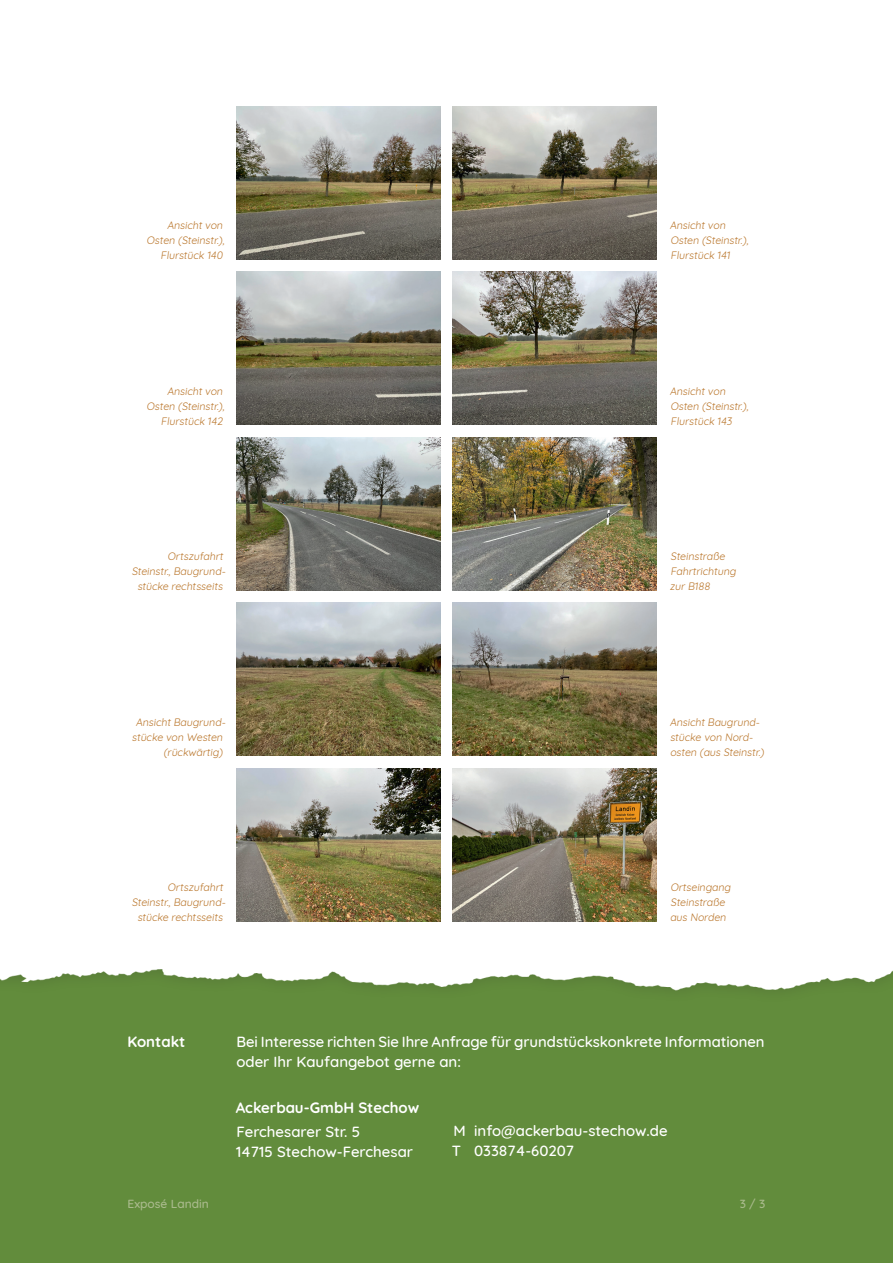
<style>
.page{position:relative;width:893px;height:1263px;background:#fff}
.page>*{position:absolute;margin:0;border:0;box-sizing:border-box;transform-origin:0 0}
.t1{font:500 15px/19.5px "Quicksand";letter-spacing:-.005em;color:#fff}
.t2{font:700 15px "Quicksand";color:#fff}
.t3{font:500 12px "Quicksand";color:#a9ba8c}
.t4{font:10.5px/15px "Quicksand";color:#ba772d;text-align:right}
</style>
<div class="page">
<div style="left:0;top:967px;width:893px;height:296px;background:#628c3c"></div>
<img style="left:0;top:967px;width:893px;height:24px">
<img style="left:236px;top:106px;width:204px;height:153px">
<img style="left:453px;top:106px;width:204px;height:153px">
<img style="left:236px;top:272px;width:204px;height:153px">
<img style="left:453px;top:272px;width:204px;height:153px">
<img style="left:453px;top:603px;width:204px;height:153px">
<img style="left:236px;top:437px;width:204px;height:153px">
<img style="left:453px;top:437px;width:204px;height:153px">
<img style="left:236px;top:603px;width:204px;height:153px">
<img style="left:236px;top:768px;width:204px;height:153px">
<img style="left:453px;top:768px;width:204px;height:153px">
<p class="t4" style="left:147px;top:217px;width:82px">Ansicht von<br>Osten (Steinstr.),<br>Flurstück 140</p>
<p class="t4" style="left:147px;top:383px;width:82px">Ansicht von<br>Osten (Steinstr.),<br>Flurstück 142</p>
<p class="t4" style="left:670px;top:217px;width:82px;text-align:left">Ansicht von<br>Osten (Steinstr.),<br>Flurstück 141</p>
<p class="t4" style="left:670px;top:383px;width:82px;text-align:left">Ansicht von<br>Osten (Steinstr.),<br>Flurstück 143</p>
<p class="t4" style="left:132px;top:548px;width:97px">Ortszufahrt<br>Steinstr., Baugrund&shy;stücke rechtsseits</p>
<p class="t4" style="left:670px;top:548px;width:70px;text-align:left">Steinstraße<br>Fahrtrichtung zur B188</p>
<p class="t4" style="left:132px;top:713px;width:97px">Ansicht Baugrund&shy;stücke von Westen (rückwärtig)</p>
<p class="t4" style="left:670px;top:713px;width:98px;text-align:left">Ansicht Baugrund&shy;stücke von Nord&shy;osten (aus Steinstr.)</p>
<p class="t4" style="left:132px;top:879px;width:97px">Ortszufahrt<br>Steinstr., Baugrund&shy;stücke rechtsseits</p>
<p class="t4" style="left:670px;top:879px;width:64px;text-align:left">Ortseingang<br>Steinstraße aus Norden</p>
<h1 class="t2" style="left:128px;top:1029px;width:59px">Kontakt</h1>
<h1 class="t1" style="left:236px;top:1031px;width:530px">Bei Interesse richten Sie Ihre Anfrage für grundstückskonkrete Informationen oder Ihr Kaufangebot gerne an:</h1>
<h1 class="t2" style="left:236px;top:1096px;width:185px">Ackerbau-GmbH Stechow</h1>
<h1 class="t1" style="left:236px;top:1121px;width:179px">Ferchesarer Str. 5<br>14715 Stechow-Ferchesar</h1>
<h1 class="t1" style="left:452px;top:1120px;width:217px">M info@ackerbau-stechow.de<br>T 033874-60207</h1>
<p class="t3" style="left:128px;top:1194px;width:83px">Exposé Landin</p>
<p class="t3" style="left:740px;top:1194px;width:27px">3 / 3</p>
</div>
